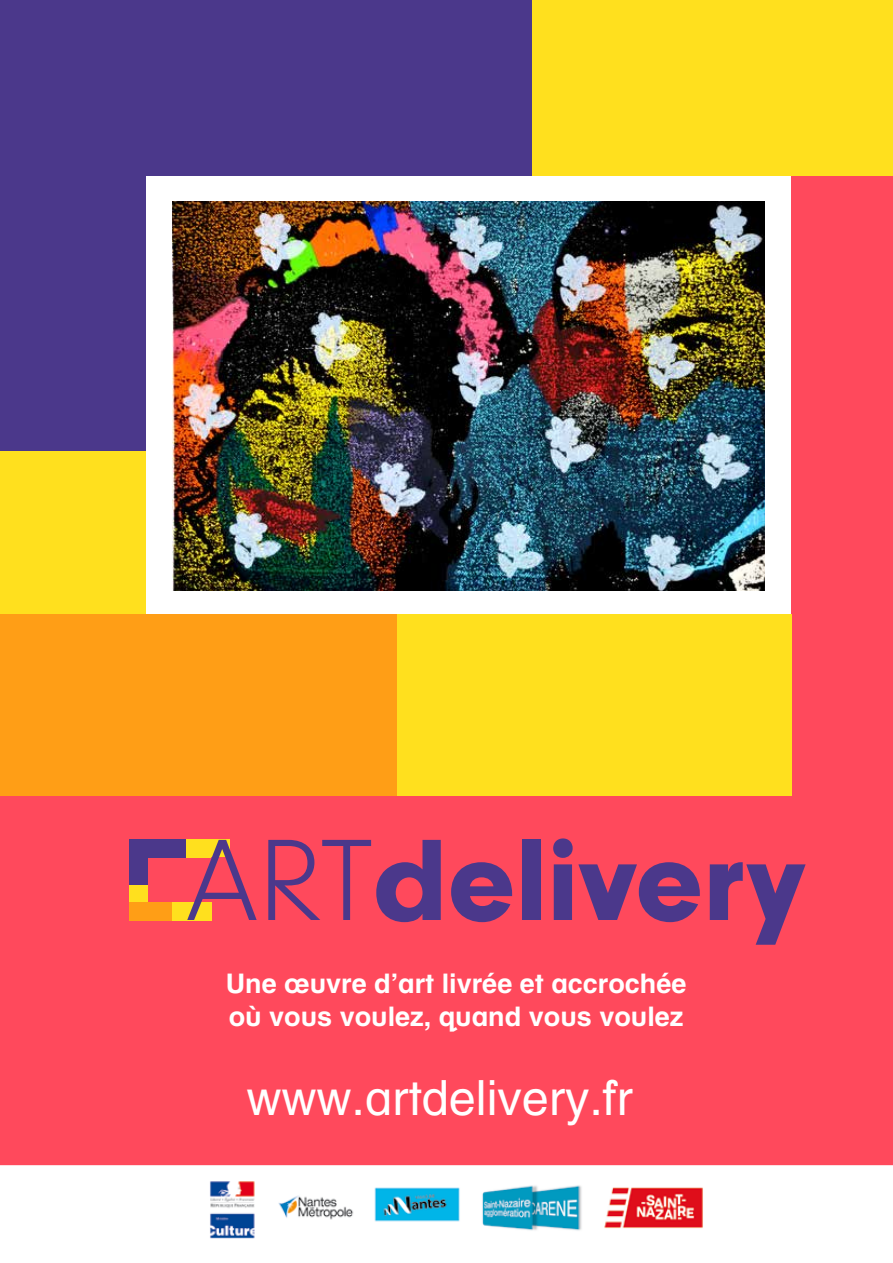
<style>
.page{position:relative;width:893px;height:1263px;background:#fff}
.page>*{position:absolute;margin:0;border:0;box-sizing:border-box;transform-origin:0 0}
.t1{font:900 120.15px "Neuzeit Gro";color:#4b388b}
.t2{font:48.6px "Helvetica Ba N";color:#fff}
.t3{font:700 27px/32.4px "Helvetica Ba N";color:#fff}
.s1{font-weight:300}
</style>
<div class="page">
<div style="left:0;top:795px;width:893px;height:370px;background:#ff495c"></div>
<div style="left:129px;top:840px;width:57px;height:18px;background:#4b388b"></div>
<div style="left:186px;top:840px;width:44px;height:18px;background:#ffe01e"></div>
<div style="left:129px;top:854px;width:18px;height:32px;background:#4b388b"></div>
<div style="left:129px;top:902px;width:44px;height:18px;background:#ff9e16"></div>
<div style="left:212px;top:858px;width:18px;height:62px;background:#ff495c"></div>
<div style="left:172px;top:902px;width:40px;height:18px;background:#ffe01e"></div>
<div style="left:129px;top:886px;width:18px;height:16px;background:#ffe01e"></div>
<div style="left:0;top:0;width:532px;height:176px;background:#4b388b"></div>
<div style="left:0;top:140px;width:146px;height:311px;background:#4b388b"></div>
<div style="left:0;top:614px;width:402px;height:181px;background:#ff9e16"></div>
<div style="left:791px;top:173px;width:102px;height:622px;background:#ff495c"></div>
<div style="left:397px;top:614px;width:394px;height:181px;background:#ffe01e"></div>
<div style="left:0;top:451px;width:146px;height:163px;background:#ffe01e"></div>
<div style="left:532px;top:0;width:361px;height:176px;background:#ffe01e"></div>
<img style="left:173px;top:202px;width:591px;height:388px">
<img style="left:210px;top:1181px;width:493px;height:58px">
<h1 class="t1" style="left:186px;top:812px;width:621px"><span class="s1">ART</span>delivery</h1>
<p class="t3" style="left:226px;top:967px;width:462px">Une œuvre d’art livrée et accrochée où vous voulez, quand vous voulez</p>
<h2 class="t2" style="left:246px;top:1067px;width:388px">www.artdelivery.fr</h2>
</div>
